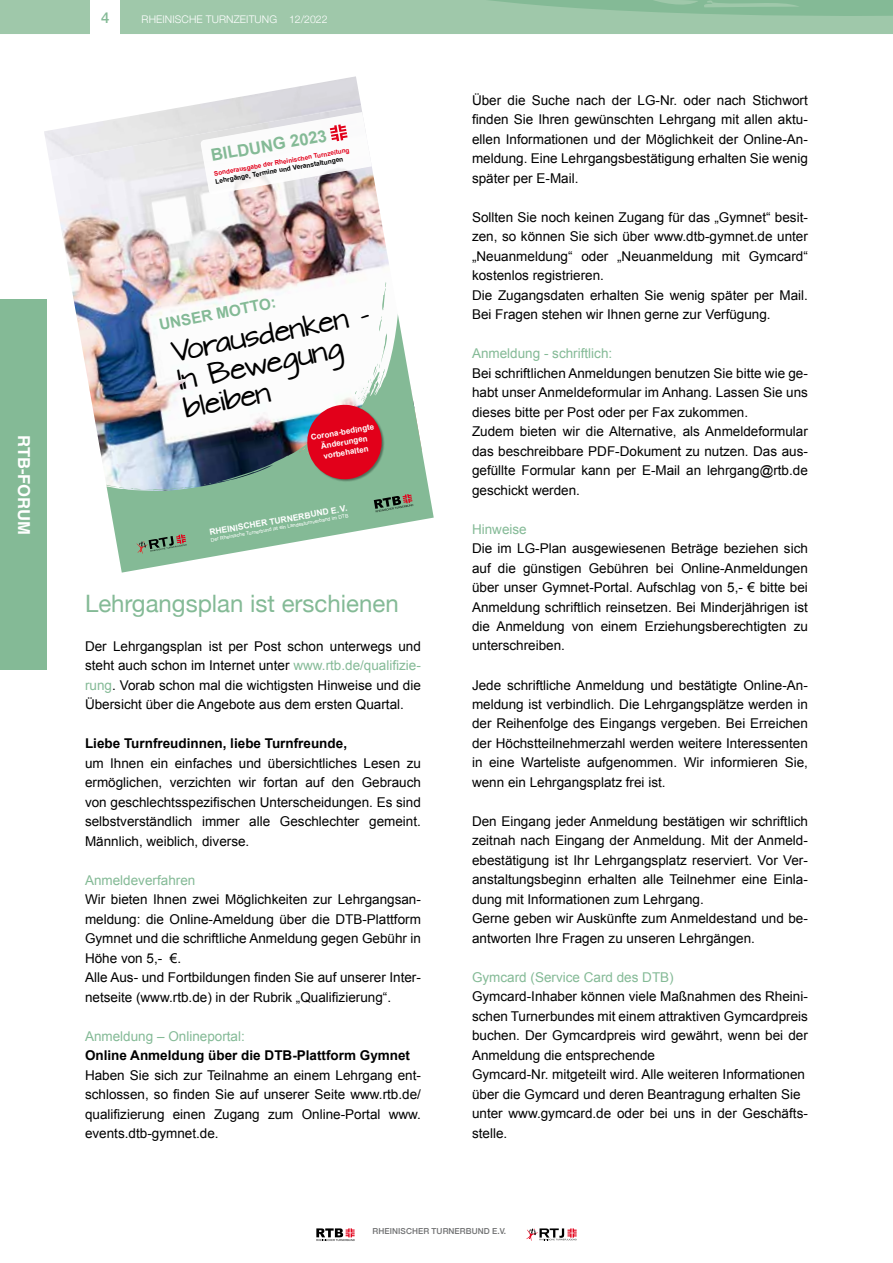
<style>
.page{position:relative;width:893px;height:1263px;background:#fff}
.page>*{position:absolute;margin:0;border:0;box-sizing:border-box;transform-origin:0 0}
.t1{font:24.6px/28.8px "Architects Daughter";color:#000}
.t2{font:24px "Helvetica Neue";color:#84ba96}
.t3{font:700 16.65px "Arial";color:#84ba96}
.t4{font:700 16.5px "Helvetica";color:#fff}
.t5{font:700 15.45px "Arial";color:#84ba96}
.t6{font:500 15px "Helvetica Neue";color:#84ba96}
.t7{font:13.5px/19.5px "Arial";color:#000;text-align:justify}
.t8{font:13.5px "Arial";color:#84ba96}
.t9{font:700 13.5px "Arial";color:#000}
.t10{font:300 10.5px "Helvetica Neue";letter-spacing:.01em;color:#fff}
.t11{font:700 8.55px "Arial";color:#fff}
.t12{font:500 8.25px "Helvetica Neue";letter-spacing:.01em;color:#707172}
.t13{font:700 7.95px/10.4px "Arial";color:#fff;text-align:center}
.t14{font:700 6.6px "Arial";color:#000}
.t15{font:700 6.45px "Arial";color:#e2001a}
.t16{font:5.1px "Arial";color:#fff}
.s1{color:#84ba96}
</style>
<div class="page">
<div style="left:0;top:300px;width:47px;height:370px;background:#84ba96"></div>
<svg style="left:0;top:0;width:893px;height:34px;background:#9ec7aa"></svg>
<svg style="left:526px;top:1228px;width:51px;height:13px"></svg>
<svg style="left:316px;top:1228px;width:39px;height:13px"></svg>
<img style="left:50px;top:161px;width:339px;height:297px">
<img style="left:102px;top:281px;width:332px;height:292px">
<img style="left:200px;top:107px;width:189px;height:88px">
<svg style="left:136px;top:534px;width:51px;height:20px"></svg>
<svg style="left:302px;top:399px;width:111px;height:113px;background:#a6776d"></svg>
<img style="left:44px;top:76px;width:317px;height:85px">
<svg style="left:176px;top:379px;width:10px;height:7px"></svg>
<p class="t4" style="left:37px;top:435px;width:101px;rotate:90deg">RTB-FORUM</p>
<p class="t6" style="left:101px;top:6px;width:10px">4</p>
<p class="t10" style="left:142px;top:11px;width:187px">RHEINISCHE TURNZEITUNG 12/2022</p>
<p class="t3" style="left:209px;top:145px;width:119px;rotate:-10deg">BILDUNG 2023</p>
<p class="t15" style="left:213px;top:169px;width:139px;rotate:-10deg">Sonderausgabe der Rheinischen Turnzeitung</p>
<p class="t14" style="left:215px;top:177px;width:131px;rotate:-10deg">Lehrgänge, Termine und Veranstaltungen</p>
<p class="t5" style="left:157px;top:315px;width:120px;rotate:-11deg">UNSER MOTTO:</p>
<h1 class="t1" style="left:170px;top:340px;width:202px;rotate:-11deg">Vorausdenken -<br>In Bewegung bleiben</h1>
<p class="t13" style="left:310px;top:433px;width:66px;rotate:-10deg">Corona-bedingte<br>Änderungen vorbehalten</p>
<p class="t11" style="left:209px;top:527px;width:141px;rotate:-10deg">RHEINISCHER TURNERBUND E.V.</p>
<p class="t16" style="left:210px;top:536px;width:141px;rotate:-10deg">Der Rheinische Turnerbund ist ein Landesturnverband im DTB</p>
<h2 class="t2" style="left:85px;top:586px;width:315px">Lehrgangsplan ist erschienen</h2>
<p class="t7" style="left:85px;top:636px;width:337px">Der Lehrgangsplan ist per Post schon unterwegs und steht auch schon im Internet unter <span class="s1">www.rtb.de/qualifizie&shy;rung</span>. Vorab schon mal die wichtigsten Hinweise und die Übersicht über die Angebote aus dem ersten Quartal.</p>
<p class="t9" style="left:85px;top:734px;width:264px">Liebe Turnfreudinnen, liebe Turnfreunde,</p>
<p class="t7" style="left:85px;top:753px;width:337px">um Ihnen ein einfaches und übersichtliches Lesen zu ermöglichen, verzichten wir fortan auf den Gebrauch von geschlechtsspezifischen Unterscheidungen. Es sind selbstverständlich immer alle Geschlechter gemeint.<br>Männlich, weiblich, diverse.</p>
<p class="t8" style="left:85px;top:871px;width:112px">Anmeldeverfahren</p>
<p class="t7" style="left:85px;top:890px;width:337px;text-align:left">Wir bieten Ihnen zwei Möglichkeiten zur Lehrgangsan&shy;meldung: die Online-Ameldung über die DTB-Plattform Gymnet und die schriftliche Anmeldung gegen Gebühr in Höhe von 5,- €.<br>Alle Aus- und Fortbildungen finden Sie auf unserer Inter&shy;netseite (www.rtb.de) in der Rubrik „Qualifizierung“.</p>
<p class="t8" style="left:85px;top:1027px;width:161px">Anmeldung – Onlineportal:</p>
<p class="t9" style="left:85px;top:1046px;width:327px">Online Anmeldung über die DTB-Plattform Gymnet</p>
<p class="t7" style="left:85px;top:1065px;width:337px">Haben Sie sich zur Teilnahme an einem Lehrgang ent&shy;schlossen, so finden Sie auf unserer Seite www.rtb.de/ qualifizierung einen Zugang zum Online-Portal www. events.dtb-gymnet.de.</p>
<p class="t7" style="left:472px;top:90px;width:337px">Über die Suche nach der LG-Nr. oder nach Stichwort finden Sie Ihren gewünschten Lehrgang mit allen aktu&shy;ellen Informationen und der Möglichkeit der Online-An&shy;meldung. Eine Lehrgangsbestätigung erhalten Sie wenig später per E-Mail.</p>
<p class="t7" style="left:472px;top:207px;width:337px;text-align:left">Sollten Sie noch keinen Zugang für das „Gymnet“ besit&shy;zen, so können Sie sich über www.dtb-gymnet.de unter „Neuanmeldung“ oder „Neuanmeldung mit Gymcard“ kostenlos registrieren.<br>Die Zugangsdaten erhalten Sie wenig später per Mail.<br>Bei Fragen stehen wir Ihnen gerne zur Verfügung.</p>
<p class="t8" style="left:472px;top:344px;width:142px">Anmeldung - schriftlich:</p>
<p class="t7" style="left:472px;top:363px;width:337px;text-align:left">Bei schriftlichen Anmeldungen benutzen Sie bitte wie ge&shy;habt unser Anmeldeformular im Anhang. Lassen Sie uns dieses bitte per Post oder per Fax zukommen.<br>Zudem bieten wir die Alternative, als Anmeldeformular das beschreibbare PDF-Dokument zu nutzen. Das aus&shy;gefüllte Formular kann per E-Mail an lehrgang@rtb.de geschickt werden.</p>
<p class="t8" style="left:472px;top:520px;width:56px">Hinweise</p>
<p class="t7" style="left:472px;top:539px;width:337px">Die im LG-Plan ausgewiesenen Beträge beziehen sich auf die günstigen Gebühren bei Online-Anmeldungen über unser Gymnet-Portal. Aufschlag von 5,- € bitte bei Anmeldung schriftlich reinsetzen. Bei Minderjährigen ist die Anmeldung von einem Erziehungsberechtigten zu unterschreiben.</p>
<p class="t7" style="left:472px;top:675px;width:337px">Jede schriftliche Anmeldung und bestätigte Online-An&shy;meldung ist verbindlich. Die Lehrgangsplätze werden in der Reihenfolge des Eingangs vergeben. Bei Erreichen der Höchstteilnehmerzahl werden weitere Interessenten in eine Warteliste aufgenommen. Wir informieren Sie, wenn ein Lehrgangsplatz frei ist.</p>
<p class="t7" style="left:472px;top:812px;width:337px;text-align:left">Den Eingang jeder Anmeldung bestätigen wir schriftlich zeitnah nach Eingang der Anmeldung. Mit der Anmeld&shy;ebestätigung ist Ihr Lehrgangsplatz reserviert. Vor Ver&shy;anstaltungsbeginn erhalten alle Teilnehmer eine Einla&shy;dung mit Informationen zum Lehrgang.<br>Gerne geben wir Auskünfte zum Anmeldestand und be&shy;antworten Ihre Fragen zu unseren Lehrgängen.</p>
<p class="t8" style="left:472px;top:968px;width:203px">Gymcard (Service Card des DTB)</p>
<p class="t7" style="left:472px;top:987px;width:337px;text-align:left">Gymcard-Inhaber können viele Maßnahmen des Rheini&shy;schen Turnerbundes mit einem attraktiven Gymcardpreis buchen. Der Gymcardpreis wird gewährt, wenn bei der Anmeldung die entsprechende<br>Gymcard-Nr. mitgeteilt wird. Alle weiteren Informationen über die Gymcard und deren Beantragung erhalten Sie unter www.gymcard.de oder bei uns in der Geschäfts&shy;stelle.</p>
<p class="t12" style="left:373px;top:1225px;width:135px">RHEINISCHER TURNERBUND E.V.</p>
</div>
